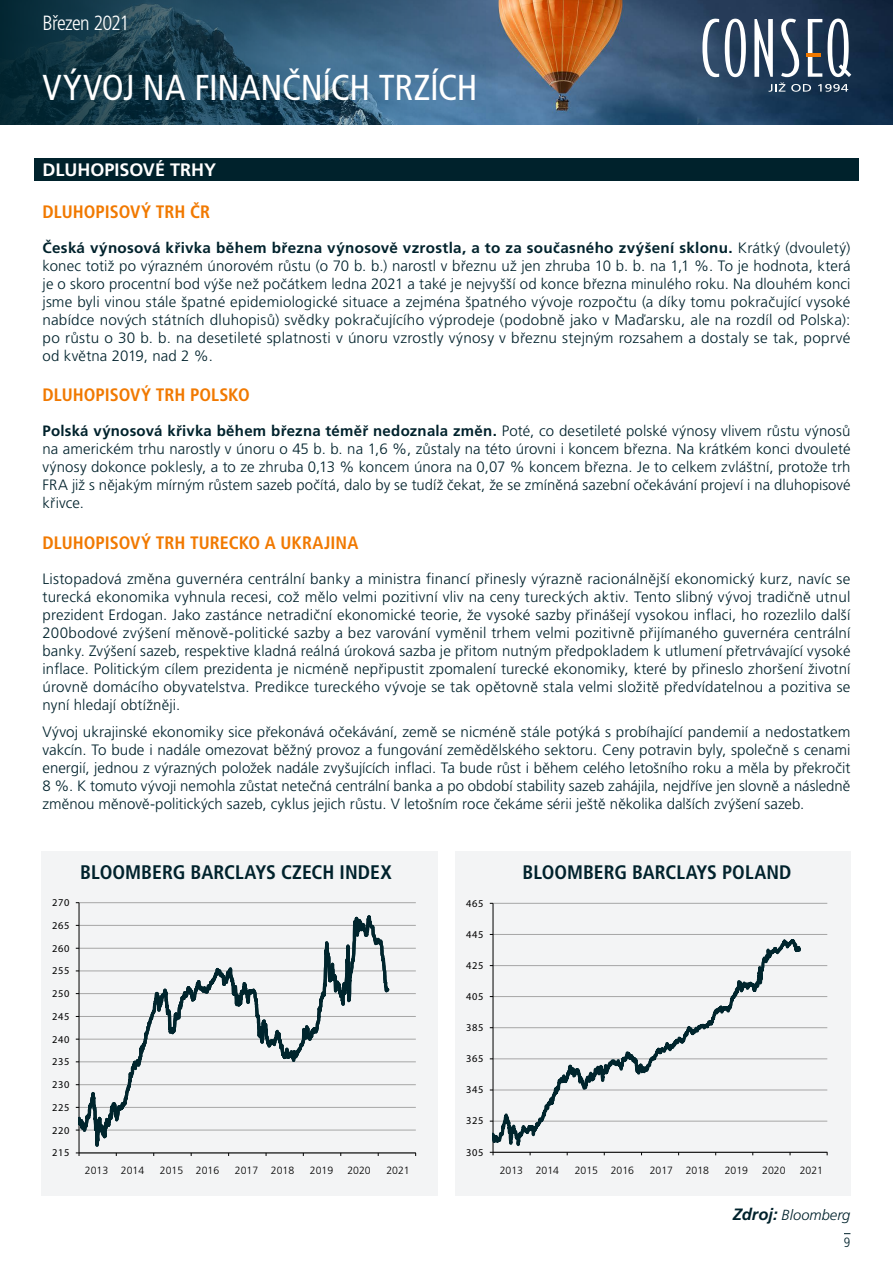
<style>
.page{position:relative;width:893px;height:1263px;background:#fff}
.page>*{position:absolute;margin:0;border:0;box-sizing:border-box;transform-origin:0 0}
.t1{font:condensed 36px "Frutiger LT Pro";letter-spacing:-.01em;color:#fff}
.t2{font:300 condensed 20.55px "Frutiger LT Pro";letter-spacing:-.035em;color:#fff}
.t3{font:700 condensed 19.65px "Frutiger LT Pro";color:#00222c}
.t4{font:700 condensed 19.5px "Frutiger LT Pro";letter-spacing:.005em;color:#00222c}
.t5{font:700 condensed 18px "Frutiger LT Pro";color:#f17900}
.t6{font:700 18px "Frutiger LT Pro";color:#fff}
.t7{font:300 15px/18px "Frutiger LT Pro";letter-spacing:.005em;color:#00222c;text-align:justify}
.t8{font:italic 300 14.7px "Frutiger LT Pro";letter-spacing:.005em;color:#00222c}
.t9{font:300 condensed 13.5px "Frutiger LT Pro";color:#00222c}
.t10{font:300 10.5px "Frutiger LT Pro";color:#000}
.t11{font:10.5px "Myriad Pro";letter-spacing:.045em;color:#000}
.s1{font-weight:700}
.s2{font-weight:700;font-size:16.35px}
</style>
<div class="page">
<img style="left:496px;top:0;width:397px;height:124px">
<svg style="left:0;top:0;width:496px;height:124px;background:#294f67"></svg>
<svg style="left:702px;top:19px;width:17px;height:58px"></svg>
<svg style="left:725px;top:19px;width:21px;height:58px"></svg>
<svg style="left:754px;top:19px;width:97px;height:73px"></svg>
<div style="left:41px;top:851px;width:397px;height:345px;background:#f3f4f5"></div>
<div style="left:455px;top:851px;width:395px;height:345px;background:#f3f4f5"></div>
<div style="left:34px;top:158px;width:825px;height:22px;background:#00222c"></div>
<hr style="left:79px;top:1130px;width:337px;height:1px;background:#a6a6a6">
<hr style="left:79px;top:1107px;width:337px;height:1px;background:#a6a6a6">
<hr style="left:79px;top:1084px;width:337px;height:1px;background:#a6a6a6">
<hr style="left:79px;top:1061px;width:337px;height:1px;background:#a6a6a6">
<hr style="left:79px;top:1039px;width:337px;height:1px;background:#a6a6a6">
<hr style="left:79px;top:1016px;width:337px;height:1px;background:#a6a6a6">
<hr style="left:79px;top:993px;width:337px;height:1px;background:#a6a6a6">
<hr style="left:79px;top:971px;width:337px;height:1px;background:#a6a6a6">
<hr style="left:79px;top:948px;width:337px;height:1px;background:#a6a6a6">
<hr style="left:79px;top:925px;width:337px;height:1px;background:#a6a6a6">
<hr style="left:79px;top:902px;width:337px;height:1px;background:#a6a6a6">
<hr style="left:79px;top:1153px;width:337px;height:1px;background:#000">
<svg style="left:76px;top:180px;width:315px;height:976px"></svg>
<hr style="left:493px;top:1121px;width:334px;height:1px;background:#a6a6a6">
<hr style="left:493px;top:1090px;width:334px;height:1px;background:#a6a6a6">
<hr style="left:493px;top:1058px;width:334px;height:1px;background:#a6a6a6">
<hr style="left:493px;top:1027px;width:334px;height:1px;background:#a6a6a6">
<hr style="left:493px;top:996px;width:334px;height:1px;background:#a6a6a6">
<hr style="left:493px;top:965px;width:334px;height:1px;background:#a6a6a6">
<hr style="left:493px;top:934px;width:334px;height:1px;background:#a6a6a6">
<hr style="left:493px;top:903px;width:334px;height:1px;background:#a6a6a6">
<hr style="left:493px;top:1152px;width:334px;height:1px;background:#000">
<svg style="left:490px;top:902px;width:313px;height:254px"></svg>
<h2 class="t2" style="left:43px;top:11px;width:88px">Březen 2021</h2>
<h1 class="t1" style="left:43px;top:67px;width:436px">VÝVOJ NA FINANČNÍCH TRZÍCH</h1>
<p class="t6" style="left:43px;top:159px;width:175px">DLUHOPISOVÉ TRHY</p>
<p class="t5" style="left:43px;top:201px;width:169px">DLUHOPISOVÝ TRH ČR</p>
<p class="t7" style="left:43px;top:239px;width:809px"><span class="s1">Česká výnosová křivka během března výnosově vzrostla, a to za současného zvýšení sklonu.</span> Krátký (dvouletý) konec totiž po výrazném únorovém růstu (o 70 b. b.) narostl v březnu už jen zhruba 10 b. b. na 1,1 %. To je hodnota, která je o skoro procentní bod výše než počátkem ledna 2021 a také je nejvyšší od konce března minulého roku. Na dlouhém konci jsme byli vinou stále špatné epidemiologické situace a zejména špatného vývoje rozpočtu (a díky tomu pokračující vysoké nabídce nových státních dluhopisů) svědky pokračujícího výprodeje (podobně jako v Maďarsku, ale na rozdíl od Polska): po růstu o 30 b. b. na desetileté splatnosti v únoru vzrostly výnosy v březnu stejným rozsahem a dostaly se tak, poprvé od května 2019, nad 2 %.</p>
<p class="t5" style="left:43px;top:384px;width:209px">DLUHOPISOVÝ TRH POLSKO</p>
<p class="t7" style="left:43px;top:422px;width:809px"><span class="s1">Polská výnosová křivka během března téměř nedoznala změn.</span> Poté, co desetileté polské výnosy vlivem růstu výnosů na americkém trhu narostly v únoru o 45 b. b. na 1,6 %, zůstaly na této úrovni i koncem března. Na krátkém konci dvouleté výnosy dokonce poklesly, a to ze zhruba 0,13 % koncem února na 0,07 % koncem března. Je to celkem zvláštní, protože trh FRA již s nějakým mírným růstem sazeb počítá, dalo by se tudíž čekat, že se zmíněná sazební očekávání projeví i na dluhopisové křivce.</p>
<p class="t5" style="left:43px;top:532px;width:317px">DLUHOPISOVÝ TRH TURECKO A UKRAJINA</p>
<p class="t7" style="left:43px;top:570px;width:809px">Listopadová změna guvernéra centrální banky a ministra financí přinesly výrazně racionálnější ekonomický kurz, navíc se turecká ekonomika vyhnula recesi, což mělo velmi pozitivní vliv na ceny tureckých aktiv. Tento slibný vývoj tradičně utnul prezident Erdogan. Jako zastánce netradiční ekonomické teorie, že vysoké sazby přinášejí vysokou inflaci, ho rozezlilo další 200bodové zvýšení měnově-politické sazby a bez varování vyměnil trhem velmi pozitivně přijímaného guvernéra centrální banky. Zvýšení sazeb, respektive kladná reálná úroková sazba je přitom nutným předpokladem k utlumení přetrvávající vysoké inflace. Politickým cílem prezidenta je nicméně nepřipustit zpomalení turecké ekonomiky, které by přineslo zhoršení životní úrovně domácího obyvatelstva. Predikce tureckého vývoje se tak opětovně stala velmi složitě předvídatelnou a pozitiva se nyní hledají obtížněji.</p>
<p class="t7" style="left:43px;top:723px;width:809px">Vývoj ukrajinské ekonomiky sice překonává očekávání, země se nicméně stále potýká s probíhající pandemií a nedostatkem vakcín. To bude i nadále omezovat běžný provoz a fungování zemědělského sektoru. Ceny potravin byly, společně s cenami energií, jednou z výrazných položek nadále zvyšujících inflaci. Ta bude růst i během celého letošního roku a měla by překročit 8 %. K tomuto vývoji nemohla zůstat netečná centrální banka a po období stability sazeb zahájila, nejdříve jen slovně a následně změnou měnově-politických sazeb, cyklus jejich růstu. V letošním roce čekáme sérii ještě několika dalších zvýšení sazeb.</p>
<p class="t11" style="left:52px;top:896px;width:19px">270</p>
<p class="t11" style="left:52px;top:919px;width:19px">265</p>
<p class="t11" style="left:52px;top:942px;width:19px">260</p>
<p class="t11" style="left:52px;top:964px;width:19px">255</p>
<p class="t11" style="left:52px;top:987px;width:19px">250</p>
<p class="t11" style="left:52px;top:1010px;width:19px">245</p>
<p class="t11" style="left:52px;top:1032px;width:19px">240</p>
<p class="t11" style="left:52px;top:1055px;width:19px">235</p>
<p class="t11" style="left:52px;top:1078px;width:19px">230</p>
<p class="t11" style="left:52px;top:1101px;width:19px">225</p>
<p class="t11" style="left:52px;top:1123px;width:19px">220</p>
<p class="t11" style="left:52px;top:1146px;width:19px">215</p>
<h3 class="t3" style="left:80px;top:861px;width:313px">BLOOMBERG BARCLAYS CZECH INDEX</h3>
<h3 class="t4" style="left:522px;top:861px;width:271px">BLOOMBERG BARCLAYS POLAND</h3>
<p class="t11" style="left:466px;top:897px;width:19px">465</p>
<p class="t11" style="left:466px;top:928px;width:19px">445</p>
<p class="t11" style="left:466px;top:959px;width:19px">425</p>
<p class="t11" style="left:466px;top:990px;width:19px">405</p>
<p class="t11" style="left:466px;top:1021px;width:19px">385</p>
<p class="t11" style="left:466px;top:1052px;width:19px">365</p>
<p class="t11" style="left:466px;top:1083px;width:19px">345</p>
<p class="t11" style="left:466px;top:1114px;width:19px">325</p>
<p class="t11" style="left:466px;top:1145px;width:19px">305</p>
<p class="t10" style="left:85px;top:1164px;width:61px">2013 2014</p>
<p class="t10" style="left:160px;top:1164px;width:61px">2015 2016</p>
<p class="t10" style="left:235px;top:1164px;width:61px">2017 2018</p>
<p class="t10" style="left:310px;top:1164px;width:25px">2019</p>
<p class="t10" style="left:347px;top:1164px;width:25px">2020</p>
<p class="t10" style="left:386px;top:1164px;width:25px">2021</p>
<p class="t10" style="left:500px;top:1164px;width:61px">2013 2014</p>
<p class="t10" style="left:575px;top:1164px;width:61px">2015 2016</p>
<p class="t10" style="left:650px;top:1164px;width:61px">2017 2018</p>
<p class="t10" style="left:725px;top:1164px;width:25px">2019</p>
<p class="t10" style="left:762px;top:1164px;width:25px">2020</p>
<p class="t10" style="left:800px;top:1164px;width:25px">2021</p>
<p class="t8" style="left:733px;top:1207px;width:119px"><span class="s2">Zdroj:</span> Bloomberg</p>
<p class="t9" style="left:844px;top:1234px;width:8px">9</p>
</div>
